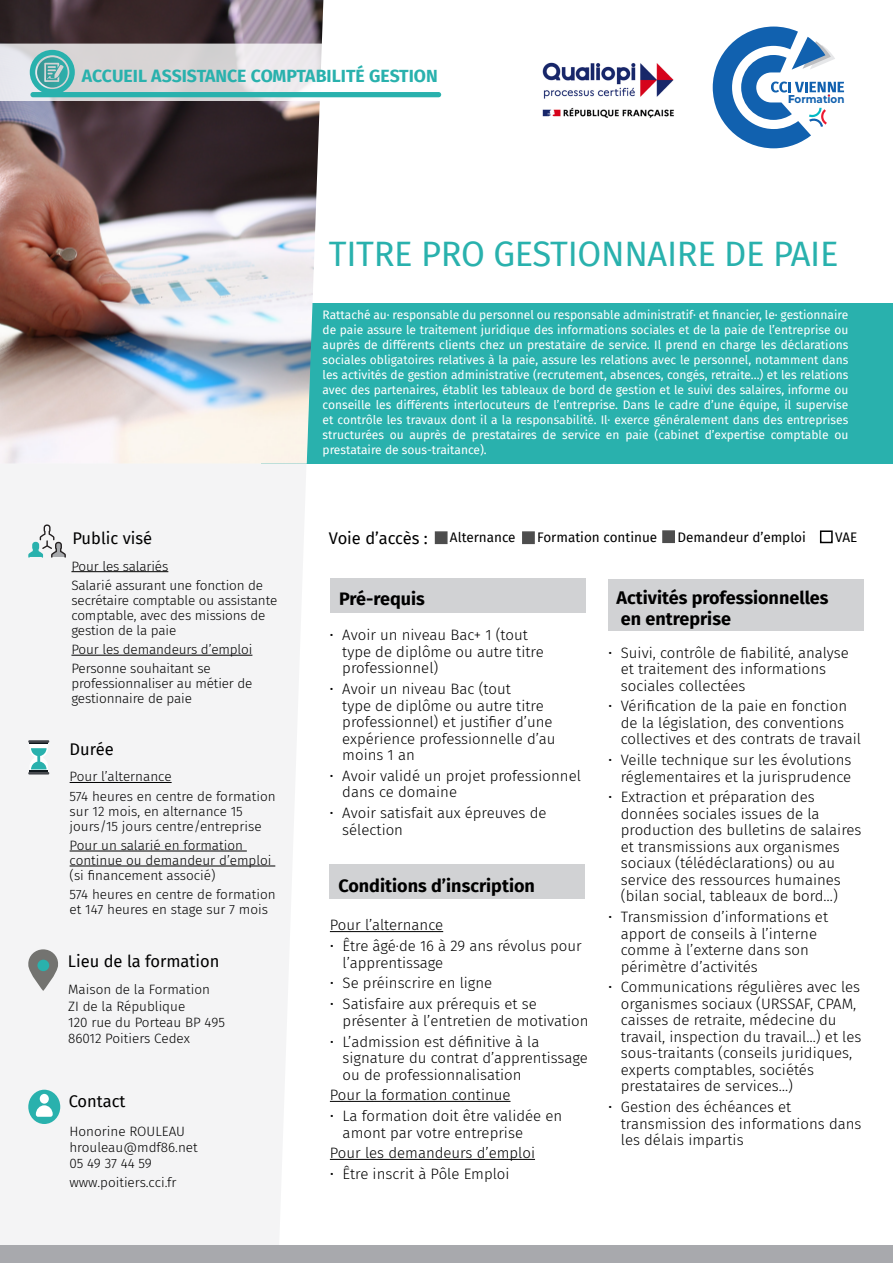
<style>
.page{position:relative;width:893px;height:1263px;background:#fff}
.page>*{position:absolute;margin:0;border:0;box-sizing:border-box;transform-origin:0 0}
.GRAND_TITRE_RUBRIQUE{font:34.5px "Fira Sans";letter-spacing:-.01em;color:#29b1ad}
.problematique{font:700 18px "Fira Sans";color:#000}
.t1{font:700 17.7px "Fira Sans";color:#29b1ad}
.problematique-2{font:16.5px "Fira Sans";color:#000}
.problematique-3{font:300 15px/16.5px "Fira Sans";color:#000}
.problematique-4{font:300 13.5px/15px "Fira Sans";letter-spacing:-.01em;color:#000}
.problematique-5{font:13.5px "Fira Sans";color:#000}
.problematique-6{font:12px/15px "Fira Sans";color:#fff;text-align:justify}
.t2{font:700 10.95px "Montserrat";color:#1161af;scale:.94 1}
.s1{font-weight:800;font-size:11.4px}
</style>
<div class="page">
<div style="left:261px;top:303px;width:632px;height:160px;background:#29b1ad"></div>
<div style="left:0;top:463px;width:311px;height:783px;background:#f4f4f5"></div>
<img style="left:0;top:0;width:324px;height:463px">
<div style="left:0;top:1246px;width:893px;height:17px;background:#a8a9ad"></div>
<svg style="left:713px;top:27px;width:131px;height:121px"></svg>
<svg style="left:0;top:44px;width:418px;height:57px"></svg>
<div style="left:30px;top:92px;width:411px;height:5px;background:#29b1ad;border-radius:3px"></div>
<hr style="left:70px;top:782px;width:102px;height:1px;background:#000">
<hr style="left:70px;top:851px;width:177px;height:1px;background:#000">
<hr style="left:70px;top:866px;width:205px;height:1px;background:#000">
<hr style="left:28px;top:740px;width:21px;height:3px;background:#42454a">
<hr style="left:28px;top:772px;width:21px;height:2px;background:#42454a">
<svg style="left:30px;top:743px;width:18px;height:29px"></svg>
<div style="left:608px;top:579px;width:255px;height:51px;background:#d1d2d4"></div>
<div style="left:331px;top:578px;width:255px;height:34px;background:#d1d2d4"></div>
<div style="left:330px;top:865px;width:255px;height:34px;background:#d1d2d4"></div>
<hr style="left:330px;top:931px;width:113px;height:1px;background:#000">
<hr style="left:330px;top:1101px;width:180px;height:1px;background:#000">
<hr style="left:330px;top:1159px;width:205px;height:1px;background:#000">
<div style="left:435px;top:531px;width:13px;height:13px;background:#4d4d4d"></div>
<div style="left:522px;top:531px;width:13px;height:13px;background:#4d4d4d"></div>
<div style="left:662px;top:530px;width:13px;height:13px;background:#4d4d4d"></div>
<div style="left:820px;top:530px;width:13px;height:13px;border:2px solid #000"></div>
<div style="left:28px;top:1090px;width:32px;height:34px;background:#29b1ad;border-radius:50%"></div>
<div style="left:40px;top:1094px;width:9px;height:10px;background:#fff;border-radius:50%"></div>
<svg style="left:36px;top:1105px;width:17px;height:12px"></svg>
<svg style="left:28px;top:949px;width:30px;height:42px"></svg>
<div style="left:37px;top:960px;width:12px;height:11px;background:#29b1ad;border-radius:50%"></div>
<hr style="left:71px;top:571px;width:97px;height:1px;background:#000">
<hr style="left:71px;top:655px;width:181px;height:1px;background:#000">
<svg style="left:28px;top:524px;width:38px;height:34px"></svg>
<img style="left:542px;top:62px;width:132px;height:56px">
<p class="t1" style="left:82px;top:61px;width:357px">ACCUEIL ASSISTANCE COMPTABILITÉ GESTION</p>
<p class="t2" style="left:788px;top:92px;width:61px"><span class="s1">F</span>ormation</p>
<p class="GRAND_TITRE_RUBRIQUE" style="left:329px;top:228px;width:511px">TITRE PRO GESTIONNAIRE DE PAIE</p>
<p class="problematique-2" style="left:73px;top:526px;width:81px">Public visé</p>
<p class="problematique-4" style="left:71px;top:558px;width:98px">Pour les salariés</p>
<p class="problematique-4" style="left:71px;top:578px;width:207px">Salarié assurant une fonction de secrétaire comptable ou assistante comptable, avec des missions de gestion de la paie</p>
<p class="problematique-4" style="left:71px;top:642px;width:182px">Pour les demandeurs d’emploi</p>
<p class="problematique-4" style="left:71px;top:661px;width:183px">Personne souhaitant se professionnaliser au métier de gestionnaire de paie</p>
<p class="problematique-2" style="left:70px;top:737px;width:46px">Durée</p>
<p class="problematique-4" style="left:70px;top:769px;width:103px">Pour l’alternance</p>
<p class="problematique-4" style="left:70px;top:788px;width:208px">574 heures en centre de formation sur 12 mois, en alternance 15 jours/15 jours centre/entreprise</p>
<p class="problematique-4" style="left:70px;top:838px;width:203px">Pour un salarié en formation continue ou demandeur d’emploi (si financement associé)</p>
<p class="problematique-4" style="left:70px;top:887px;width:208px">574 heures en centre de formation et 147 heures en stage sur 7 mois</p>
<p class="problematique-2" style="left:68px;top:949px;width:153px">Lieu de la formation</p>
<p class="problematique-4" style="left:68px;top:982px;width:143px">Maison de la Formation</p>
<p class="problematique-4" style="left:68px;top:998px;width:119px">ZI de la République</p>
<p class="problematique-4" style="left:68px;top:1015px;width:158px">120 rue du Porteau BP 495</p>
<p class="problematique-4" style="left:68px;top:1031px;width:123px">86012 Poitiers Cedex</p>
<p class="problematique-2" style="left:69px;top:1088px;width:58px">Contact</p>
<p class="problematique-4" style="left:69px;top:1123px;width:117px">Honorine ROULEAU</p>
<p class="problematique-4" style="left:69px;top:1140px;width:130px">hrouleau@mdf86.net</p>
<p class="problematique-4" style="left:69px;top:1156px;width:84px">05 49 37 44 59</p>
<p class="problematique-4" style="left:69px;top:1175px;width:109px">www.poitiers.cci.fr</p>
<p class="problematique-6" style="left:323px;top:307px;width:527px">Rattaché au· responsable du personnel ou responsable administratif· et financier, le· gestionnaire de paie assure le traitement juridique des informations sociales et de la paie de l’entreprise ou auprès de différents clients chez un prestataire de service. Il prend en charge les déclarations sociales obligatoires relatives à la paie, assure les relations avec le personnel, notamment dans les activités de gestion administrative (recrutement, absences, congés, retraite...) et les relations avec des partenaires, établit les tableaux de bord de gestion et le suivi des salaires, informe ou conseille les différents interlocuteurs de l’entreprise. Dans le cadre d’une équipe, il supervise et contrôle les travaux dont il a la responsabilité. Il· exerce généralement dans des entreprises structurées ou auprès de prestataires de service en paie (cabinet d’expertise comptable ou prestataire de sous-traitance).</p>
<p class="problematique-2" style="left:329px;top:526px;width:100px">Voie d’accès :</p>
<p class="problematique-5" style="left:450px;top:527px;width:67px">Alternance</p>
<p class="problematique-5" style="left:537px;top:527px;width:122px">Formation continue</p>
<p class="problematique-5" style="left:677px;top:527px;width:130px">Demandeur d’emploi</p>
<p class="problematique-5" style="left:835px;top:527px;width:24px">VAE</p>
<p class="problematique" style="left:339px;top:584px;width:87px">Pré-requis</p>
<p class="problematique-3" style="left:342px;top:627px;width:203px;text-indent:-13px">• Avoir un niveau Bac+ 1 (tout type de diplôme ou autre titre professionnel)</p>
<p class="problematique-3" style="left:342px;top:680px;width:215px;text-indent:-13px">• Avoir un niveau Bac (tout<br>type de diplôme ou autre titre professionnel) et justifier d’une expérience professionnelle d’au moins 1 an</p>
<p class="problematique-3" style="left:342px;top:767px;width:240px;text-indent:-13px">• Avoir validé un projet professionnel dans ce domaine</p>
<p class="problematique-3" style="left:342px;top:804px;width:206px;text-indent:-13px">• Avoir satisfait aux épreuves de sélection</p>
<p class="problematique" style="left:338px;top:870px;width:198px">Conditions d’inscription</p>
<p class="problematique-3" style="left:330px;top:917px;width:115px">Pour l’alternance</p>
<p class="problematique-3" style="left:343px;top:938px;width:241px;text-indent:-13px">• Être âgé·de 16 à 29 ans révolus pour l’apprentissage</p>
<p class="problematique-3" style="left:330px;top:975px;width:164px">• Se préinscrire en ligne</p>
<p class="problematique-3" style="left:343px;top:996px;width:247px;text-indent:-13px">• Satisfaire aux prérequis et se présenter à l’entretien de motivation</p>
<p class="problematique-3" style="left:343px;top:1033px;width:247px;text-indent:-13px">• L’admission est définitive à la signature du contrat d’apprentissage ou de professionnalisation</p>
<p class="problematique-3" style="left:330px;top:1087px;width:182px">Pour la formation continue</p>
<p class="problematique-3" style="left:343px;top:1107px;width:221px;text-indent:-13px">• La formation doit être validée en amont par votre entreprise</p>
<p class="problematique-3" style="left:330px;top:1145px;width:207px">Pour les demandeurs d’emploi</p>
<p class="problematique-3" style="left:330px;top:1165px;width:181px">• Être inscrit à Pôle Emploi</p>
<p class="problematique" style="left:617px;top:583px;width:213px">Activités professionnelles</p>
<p class="problematique" style="left:621px;top:603px;width:112px">en entreprise</p>
<p class="problematique-3" style="left:621px;top:644px;width:229px;text-indent:-13px">• Suivi, contrôle de fiabilité, analyse et traitement des informations sociales collectées</p>
<p class="problematique-3" style="left:621px;top:698px;width:242px;text-indent:-13px">• Vérification de la paie en fonction de la législation, des conventions collectives et des contrats de travail</p>
<p class="problematique-3" style="left:608px;top:751px;width:245px;text-align:right">• Veille technique sur les évolutions réglementaires et la jurisprudence</p>
<p class="problematique-3" style="left:621px;top:789px;width:242px;text-indent:-13px">• Extraction et préparation des données sociales issues de la production des bulletins de salaires et transmissions aux organismes sociaux (télédéclarations) ou au service des ressources humaines (bilan social, tableaux de bord…)</p>
<p class="problematique-3" style="left:621px;top:908px;width:209px;text-indent:-13px">• Transmission d’informations et apport de conseils à l’interne comme à l’externe dans son périmètre d’activités</p>
<p class="problematique-3" style="left:621px;top:979px;width:242px;text-indent:-13px">• Communications régulières avec les organismes sociaux (URSSAF, CPAM, caisses de retraite, médecine du travail, inspection du travail…) et les sous-traitants (conseils juridiques, experts comptables, sociétés prestataires de services…)</p>
<p class="problematique-3" style="left:621px;top:1098px;width:242px;text-indent:-13px">• Gestion des échéances et transmission des informations dans les délais impartis</p>
</div>
